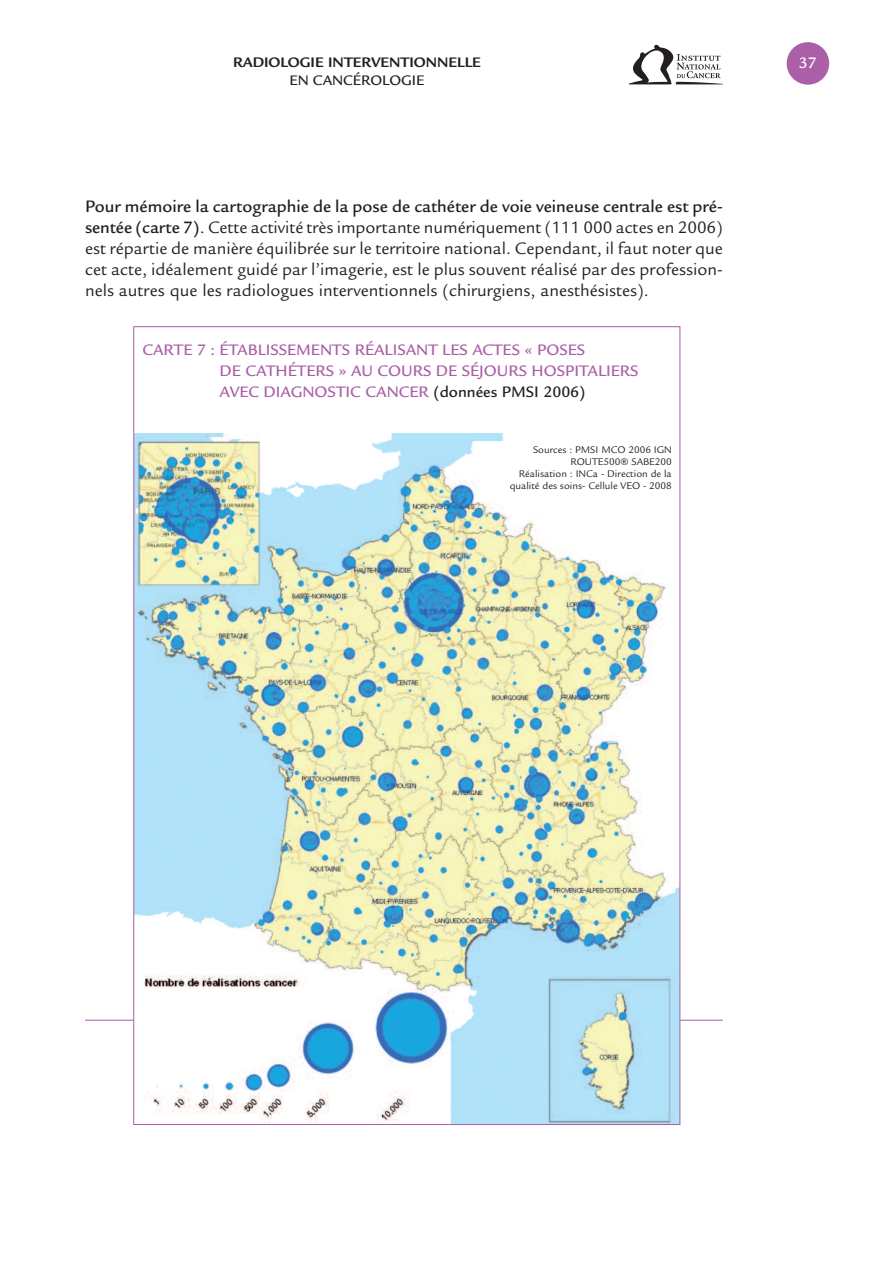
<style>
.page{position:relative;width:893px;height:1263px;background:#fff}
.page>*{position:absolute;margin:0;border:0;box-sizing:border-box;transform-origin:0 0}
.t1{font:18px/21px "Legacy Sans";color:#231f20;text-align:justify}
.t2{font:500 16.5px/21px "Legacy Sans";color:#aa5fa6}
.t3{font:500 16.5px "Legacy Sans";color:#fff}
.t4{font:700 15px "Legacy Sans";color:#231f20}
.t5{font:500 15px "Legacy Sans";color:#231f20}
.t6{font:10.5px/12px "Legacy Sans";color:#231f20;text-align:right}
.s1{font-weight:500}
.s2{color:#231f20}
</style>
<div class="page">
<div style="left:787px;top:42px;width:42px;height:43px;background:#aa5fa6;border-radius:50%"></div>
<svg style="left:629px;top:45px;width:94px;height:39px"></svg>
<hr style="left:85px;top:1020px;width:638px;height:1px;background:#aa5fa6">
<img style="left:135px;top:433px;width:543px;height:690px">
<p class="t4" style="left:233px;top:56px;width:249px">RADIOLOGIE INTERVENTIONNELLE</p>
<p class="t3" style="left:799px;top:57px;width:19px">37</p>
<p class="t5" style="left:289px;top:74px;width:136px">EN CANCÉROLOGIE</p>
<p class="t1" style="left:85px;top:198px;width:639px"><span class="s1">Pour mémoire la cartographie de la pose de cathéter de voie veineuse centrale est pré&shy;sentée (carte 7)</span>. Cette activité très importante numériquement (111 000 actes en 2006) est répartie de manière équilibrée sur le territoire national. Cependant, il faut noter que cet acte, idéalement guidé par l’imagerie, est le plus souvent réalisé par des profession&shy;nels autres que les radiologues interventionnels (chirurgiens, anesthésistes).</p>
<p class="t2" style="left:220px;top:341px;width:420px;text-indent:-77px">CARTE 7 : ÉTABLISSEMENTS RÉALISANT LES ACTES « POSES<br>DE CATHÉTERS » AU COURS DE SÉJOURS HOSPITALIERS<br>AVEC DIAGNOSTIC CANCER <span class="s2">(données PMSI 2006)</span></p>
<p class="t6" style="left:510px;top:444px;width:164px">Sources : PMSI MCO 2006 IGN<br>ROUTE500® SABE200<br>Réalisation : INCa - Direction de la qualité des soins- Cellule VEO - 2008</p>
</div>
